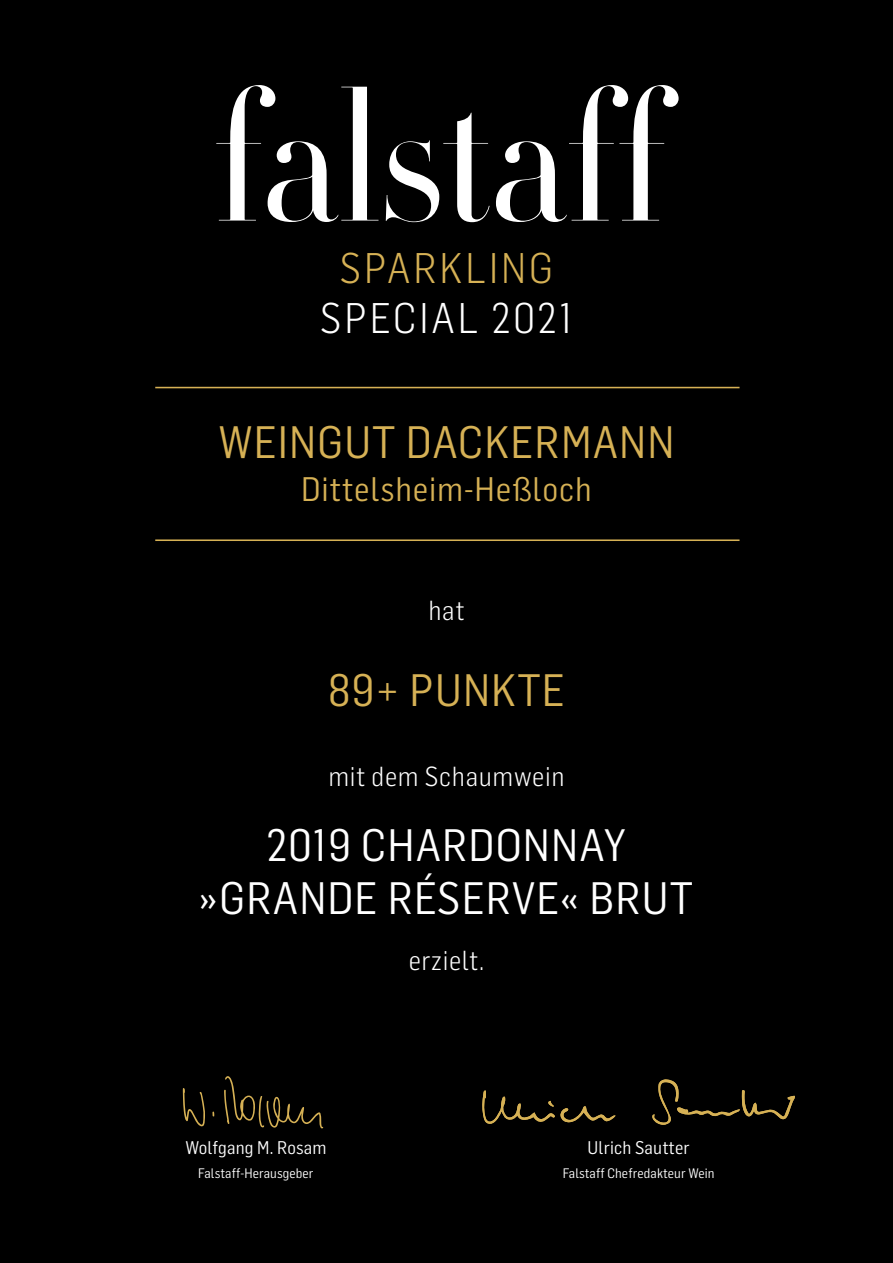
<style>
.page{position:relative;width:893px;height:1263px;background:#000}
.page>*{position:absolute;margin:0;border:0;box-sizing:border-box;transform-origin:0 0}
.t1{font:44.55px/53.6px "Flama Semicondensed";letter-spacing:.025em;color:#fff;text-align:center}
.t2{font:44.55px "Flama Semicondensed";letter-spacing:.025em;color:#d6b155}
.t3{font:300 42px "Flama Semicondensed";letter-spacing:.07em;color:#fff}
.t4{font:300 42px "Flama Semicondensed";letter-spacing:.07em;color:#d6b155}
.t5{font:33.45px "Flama Semicondensed";letter-spacing:.025em;color:#d6b155}
.t6{font:300 27px "Flama Semicondensed";letter-spacing:.025em;color:#fff}
.t7{font:18px "Flama Semicondensed";letter-spacing:.01em;color:#fff}
.t8{font:13.5px "Flama Semicondensed";letter-spacing:.01em;color:#fff}
</style>
<div class="page">
<svg style="left:482px;top:1079px;width:313px;height:46px"></svg>
<svg style="left:216px;top:85px;width:463px;height:137px"></svg>
<svg style="left:183px;top:1088px;width:22px;height:38px"></svg>
<svg style="left:224px;top:1076px;width:99px;height:52px"></svg>
<hr style="left:155px;top:539px;width:584px;height:2px;background:#d6b155">
<hr style="left:155px;top:387px;width:584px;height:1px;background:#d6b155">
<h2 class="t4" style="left:340px;top:241px;width:215px">SPARKLING</h2>
<h2 class="t3" style="left:320px;top:291px;width:254px">SPECIAL 2021</h2>
<h1 class="t2" style="left:218px;top:414px;width:458px">WEINGUT DACKERMANN</h1>
<h3 class="t5" style="left:301px;top:468px;width:292px">Dittelsheim-Heßloch</h3>
<h3 class="t6" style="left:428px;top:593px;width:38px">hat</h3>
<h1 class="t2" style="left:328px;top:662px;width:238px">89+ PUNKTE</h1>
<h3 class="t6" style="left:328px;top:759px;width:238px">mit dem Schaumwein</h3>
<h1 class="t1" style="left:200px;top:816px;width:495px">2019 CHARDONNAY »GRANDE RÉSERVE« BRUT</h1>
<h3 class="t7" style="left:185px;top:1136px;width:143px">Wolfgang M. Rosam</h3>
<p class="t8" style="left:198px;top:1164px;width:117px">Falstaff-Herausgeber</p>
<h3 class="t6" style="left:409px;top:943px;width:77px">erzielt.</h3>
<h3 class="t7" style="left:588px;top:1136px;width:104px">Ulrich Sautter</h3>
<p class="t8" style="left:563px;top:1164px;width:153px">Falstaff Chefredakteur Wein</p>
</div>
